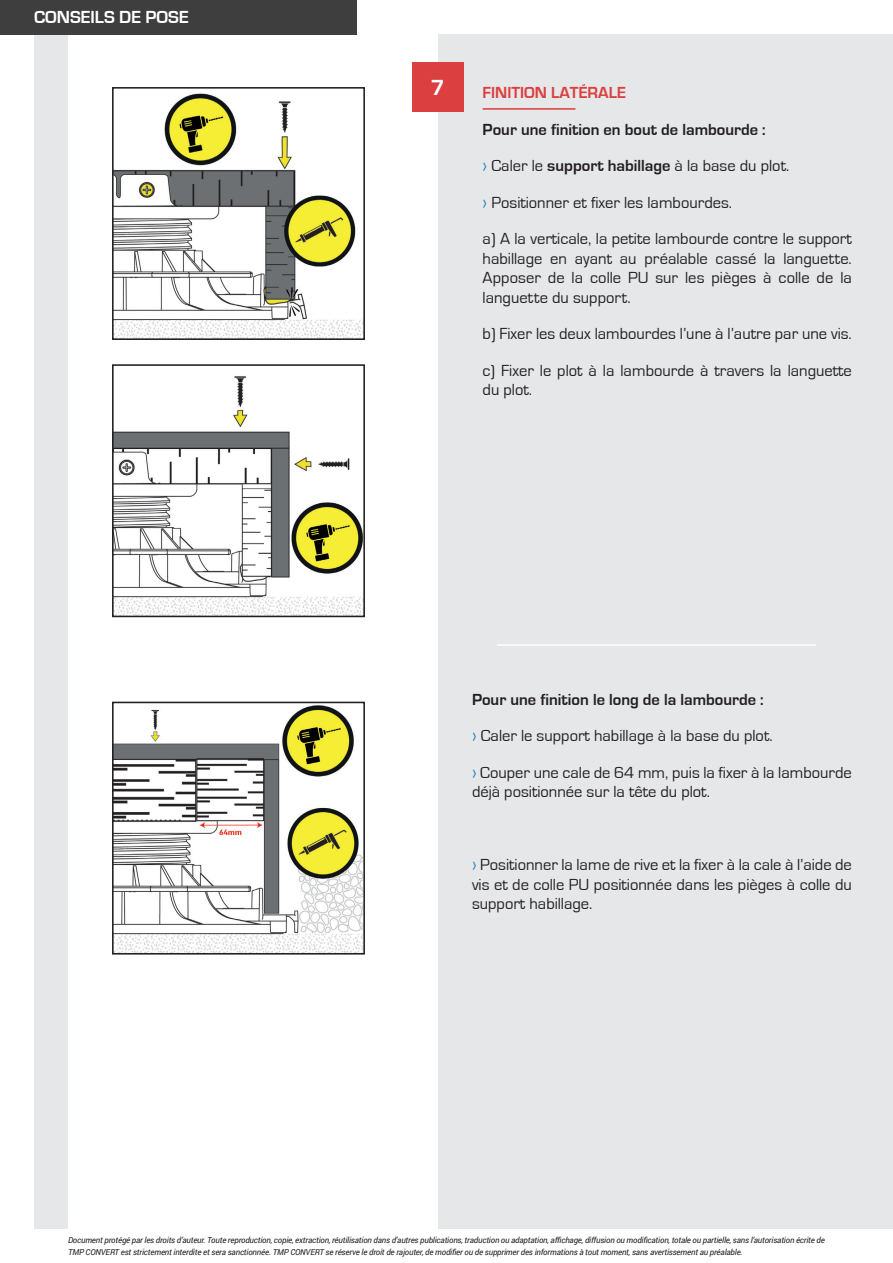
<style>
.page{position:relative;width:893px;height:1263px;background:#fff}
.page>*{position:absolute;margin:0;border:0;box-sizing:border-box;transform-origin:0 0}
.t1{font:700 22.5px "Eurostile";color:#fff}
.t2{font:700 18px "Eurostile";color:#fff}
.t3{font:16.5px/19.5px "Eurostile";color:#231f20}
.t4{font:700 16.5px "Eurostile";color:#231f20}
.t5{font:700 16.5px "Eurostile";color:#db3f3f}
.t6{font:italic 8.25px/12px "Roboto";letter-spacing:-.02em;color:#231f20}
.s1{color:#1979bf}
.s2{font-weight:700}
</style>
<div class="page">
<div style="left:34px;top:34px;width:859px;height:1195px;background:#e6e7e9"></div>
<div style="left:68px;top:0;width:370px;height:1230px;background:#fff"></div>
<div style="left:412px;top:63px;width:51px;height:49px;background:#db3f3f"></div>
<hr style="left:483px;top:108px;width:92px;height:2px;background:#db3f3f">
<hr style="left:497px;top:644px;width:319px;height:2px;background:#fff">
<div style="left:0;top:0;width:356px;height:34px;background:#3e3e3f"></div>
<img style="left:115px;top:93px;width:246px;height:244px">
<div style="left:112px;top:87px;width:253px;height:253px;border:2px solid #231f20"></div>
<img style="left:115px;top:376px;width:247px;height:238px">
<div style="left:112px;top:364px;width:253px;height:253px;border:2px solid #231f20"></div>
<img style="left:115px;top:705px;width:247px;height:246px">
<div style="left:112px;top:702px;width:253px;height:252px;border:2px solid #231f20"></div>
<p class="t2" style="left:34px;top:7px;width:156px">CONSEILS DE POSE</p>
<p class="t1" style="left:431px;top:75px;width:16px">7</p>
<p class="t5" style="left:483px;top:84px;width:145px">FINITION LATÉRALE</p>
<p class="t4" style="left:483px;top:120px;width:285px">Pour une finition en bout de lambourde :</p>
<p class="t3" style="left:483px;top:156px;width:308px"><span class="s1">›</span> Caler le <span class="s2">support habillage</span> à la base du plot.</p>
<p class="t3" style="left:483px;top:193px;width:251px"><span class="s1">›</span> Positionner et fixer les lambourdes.</p>
<p class="t3" style="left:483px;top:229px;width:371px;text-align:justify">a) A la verticale, la petite lambourde contre le support habillage en ayant au préalable cassé la languette.<br>Apposer de la colle PU sur les pièges à colle de la languette du support.</p>
<p class="t3" style="left:483px;top:324px;width:371px">b) Fixer les deux lambourdes l’une à l’autre par une vis.</p>
<p class="t3" style="left:483px;top:361px;width:371px">c) Fixer le plot à la lambourde à travers la languette du plot.</p>
<p class="t4" style="left:472px;top:690px;width:293px">Pour une finition le long de la lambourde :</p>
<p class="t3" style="left:472px;top:726px;width:302px"><span class="s1">›</span> Caler le support habillage à la base du plot.</p>
<p class="t3" style="left:472px;top:763px;width:381px"><span class="s1">›</span> Couper une cale de 64 mm, puis la fixer à la lambourde déjà positionnée sur la tête du plot.</p>
<p class="t3" style="left:472px;top:855px;width:381px;text-align:justify"><span class="s1">›</span> Positionner la lame de rive et la fixer à la cale à l’aide de vis et de colle PU positionnée dans les pièges à colle du support habillage.</p>
<p class="t6" style="left:68px;top:1233px;width:758px">Document protégé par les droits d’auteur. Toute reproduction, copie, extraction, réutilisation dans d’autres publications, traduction ou adaptation, affichage, diffusion ou modification, totale ou partielle, sans l’autorisation écrite de<br>TMP CONVERT est strictement interdite et sera sanctionnée. TMP CONVERT se réserve le droit de rajouter, de modifier ou de supprimer des informations à tout moment, sans avertissement au préalable.</p>
</div>
